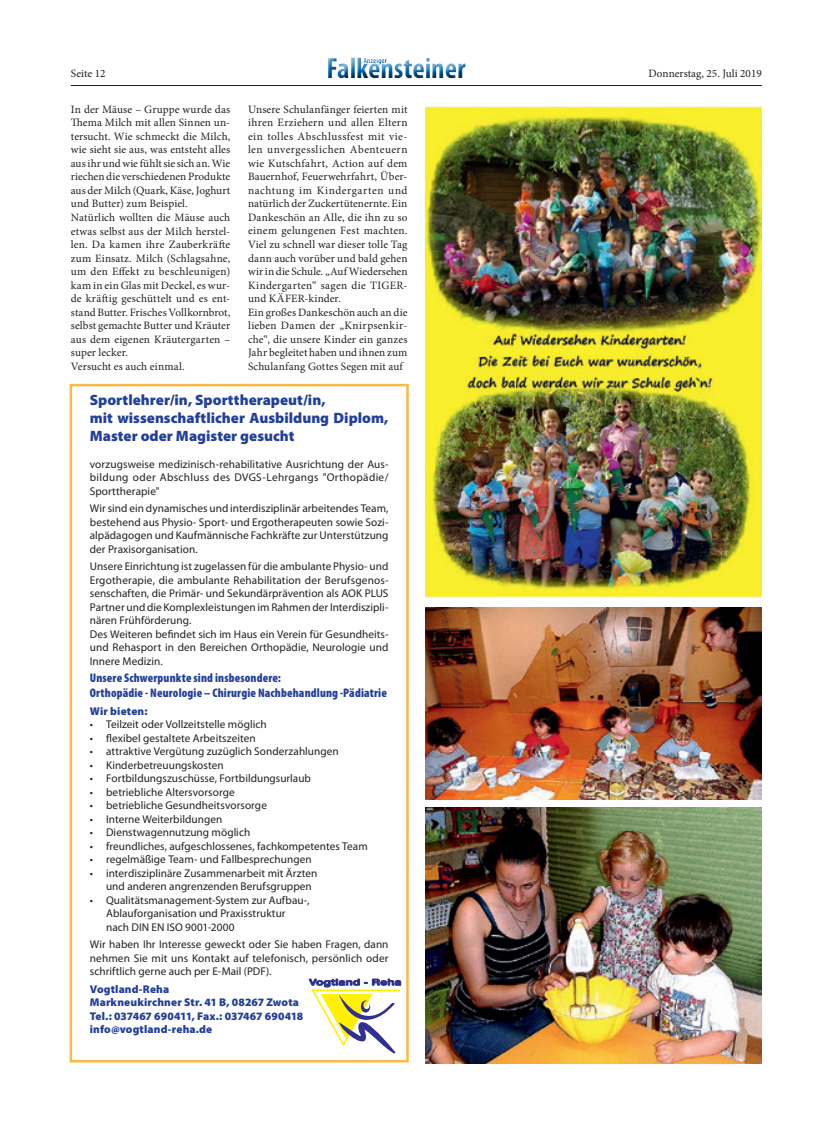
<style>
.page{position:relative;width:815px;height:1134px;background:#fff}
.page>*{position:absolute;margin:0;border:0;box-sizing:border-box;transform-origin:0 0}
.t1{font:700 condensed 29.38px "Myriad Pro";color:#0166b3}
.t2{font:900 15px/18px "Myriad Pro";color:#223f99}
.t3{font:900 condensed 12.5px/15px "Myriad Pro";letter-spacing:.01em;color:#223f99}
.t4{font:11.25px/13.5px "Myriad Pro";letter-spacing:.005em;color:#231f20;text-align:justify}
.t5{font:11.25px/13.5px "Minion Pro";letter-spacing:.01em;color:#231f20}
.t6{font:900 11.25px/13.5px "Myriad Pro";letter-spacing:.01em;color:#223f99}
.t7{font:700 condensed 7.75px "Myriad Pro";color:#0166b3}
</style>
<div class="page">
<hr style="left:71px;top:85px;width:691px;height:1px;background:#231f20">
<div style="left:317px;top:48px;width:161px;height:39px;background:#fff"></div>
<div style="left:321px;top:53px;width:154px;height:34px;background:#231f20;opacity:.75"></div>
<img style="left:425px;top:106px;width:337px;height:492px">
<img style="left:425px;top:607px;width:337px;height:193px">
<div style="left:70px;top:384px;width:339px;height:678px;border:2px solid #fdb943"></div>
<svg style="left:309px;top:978px;width:92px;height:76px"></svg>
<img style="left:425px;top:808px;width:337px;height:255px">
<p class="t7" style="left:363px;top:56px;width:25px">Anzeiger</p>
<h1 class="t1" style="left:326px;top:50px;width:141px">Falkensteiner</h1>
<p class="t5" style="left:71px;top:67px;width:36px">Seite 12</p>
<p class="t5" style="left:649px;top:67px;width:115px">Donnerstag, 25. Juli 2019</p>
<p class="t5" style="left:71px;top:102px;width:161px">In der Mäuse – Gruppe wurde das<br>Thema Milch mit allen Sinnen un&shy;tersucht. Wie schmeckt die Milch, wie sieht sie aus, was entsteht alles aus ihr und wie fühlt sie sich an. Wie riechen die verschiedenen Produkte aus der Milch (Quark, Käse, Joghurt und Butter) zum Beispiel.<br>Natürlich wollten die Mäuse auch etwas selbst aus der Milch herstel&shy;len. Da kamen ihre Zauberkräfte zum Einsatz. Milch (Schlagsahne, um den Effekt zu beschleunigen) kam in ein Glas mit Deckel, es wur&shy;de kräftig geschüttelt und es ent&shy;stand Butter. Frisches Vollkornbrot, selbst gemachte Butter und Kräuter aus dem eigenen Kräutergarten – super lecker.<br>Versucht es auch einmal.</p>
<p class="t5" style="left:248px;top:102px;width:161px">Unsere Schulanfänger feierten mit ihren Erziehern und allen Eltern ein tolles Abschlussfest mit vie&shy;len unvergesslichen Abenteuern wie Kutschfahrt, Action auf dem<br>Bauernhof, Feuerwehrfahrt, Über&shy;nachtung im Kindergarten und natürlich der Zuckertütenernte. Ein<br>Dankeschön an Alle, die ihn zu so einem gelungenen Fest machten.<br>Viel zu schnell war dieser tolle Tag dann auch vorüber und bald gehen wir in die Schule. „Auf Wiedersehen<br>Kindergarten“ sagen die TIGER&shy;und KÄFER-kinder.<br>Ein großes Dankeschön auch an die lieben Damen der „Knirpsenkir&shy;che“, die unsere Kinder ein ganzes<br>Jahr begleitet haben und ihnen zum<br>Schulanfang Gottes Segen mit auf</p>
<h2 class="t2" style="left:90px;top:390px;width:300px">Sportlehrer/in, Sporttherapeut/in,<br>mit wissenschaftlicher Ausbildung Diplom,<br>Master oder Magister gesucht</h2>
<p class="t4" style="left:90px;top:457px;width:300px">vorzugsweise medizinisch-rehabilitative Ausrichtung der Aus&shy;bildung oder Abschluss des DVGS-Lehrgangs "Orthopädie/ Sporttherapie"</p>
<p class="t4" style="left:90px;top:501px;width:300px">Wir sind ein dynamisches und interdisziplinär arbeitendes Team, bestehend aus Physio- Sport- und Ergotherapeuten sowie Sozi&shy;alpädagogen und Kaufmännische Fachkräfte zur Unterstützung der Praxisorganisation.</p>
<p class="t4" style="left:90px;top:559px;width:300px;text-align:left">Unsere Einrichtung ist zugelassen für die ambulante Physio- und Ergotherapie, die ambulante Rehabilitation der Berufsgenos&shy;senschaften, die Primär- und Sekundärprävention als AOK PLUS Partner und die Komplexleistungen im Rahmen der Interdiszipli&shy;nären Frühförderung.<br>Des Weiteren befindet sich im Haus ein Verein für Gesundheits&shy;und Rehasport in den Bereichen Orthopädie, Neurologie und Innere Medizin.</p>
<p class="t3" style="left:90px;top:670px;width:299px">Unsere Schwerpunkte sind insbesondere:<br>Orthopädie - Neurologie – Chirurgie Nachbehandlung -Pädiatrie</p>
<p class="t6" style="left:90px;top:704px;width:59px">Wir bieten:</p>
<p class="t4" style="left:90px;top:717px;width:178px">• Teilzeit oder Vollzeitstelle möglich</p>
<p class="t4" style="left:90px;top:731px;width:167px">• flexibel gestaltete Arbeitszeiten</p>
<p class="t4" style="left:90px;top:744px;width:250px">• attraktive Vergütung zuzüglich Sonderzahlungen</p>
<p class="t4" style="left:90px;top:758px;width:135px">• Kinderbetreuungskosten</p>
<p class="t4" style="left:90px;top:771px;width:223px">• Fortbildungszuschüsse, Fortbildungsurlaub</p>
<p class="t4" style="left:90px;top:785px;width:146px">• betriebliche Altersvorsorge</p>
<p class="t4" style="left:90px;top:798px;width:179px">• betriebliche Gesundheitsvorsorge</p>
<p class="t4" style="left:90px;top:812px;width:134px">• Interne Weiterbildungen</p>
<p class="t4" style="left:90px;top:825px;width:162px">• Dienstwagennutzung möglich</p>
<p class="t4" style="left:90px;top:839px;width:279px">• freundliches, aufgeschlossenes, fachkompetentes Team</p>
<p class="t4" style="left:90px;top:852px;width:223px">• regelmäßige Team- und Fallbesprechungen</p>
<p class="t4" style="left:106px;top:866px;width:213px;text-indent:-16px">• interdisziplinäre Zusammenarbeit mit Ärzten und anderen angrenzenden Berufsgruppen</p>
<p class="t4" style="left:106px;top:893px;width:205px;text-align:left;text-indent:-16px">• Qualitätsmanagement-System zur Aufbau-,<br>Ablauforganisation und Praxisstruktur nach DIN EN ISO 9001-2000</p>
<p class="t4" style="left:90px;top:937px;width:300px">Wir haben Ihr Interesse geweckt oder Sie haben Fragen, dann nehmen Sie mit uns Kontakt auf telefonisch, persönlich oder schriftlich gerne auch per E-Mail (PDF).</p>
<p class="t6" style="left:90px;top:982px;width:215px">Vogtland-Reha<br>Markneukirchner Str. 41 B, 08267 Zwota<br>Tel.: 037467 690411, Fax.: 037467 690418 info@vogtland-reha.de</p>
</div>
